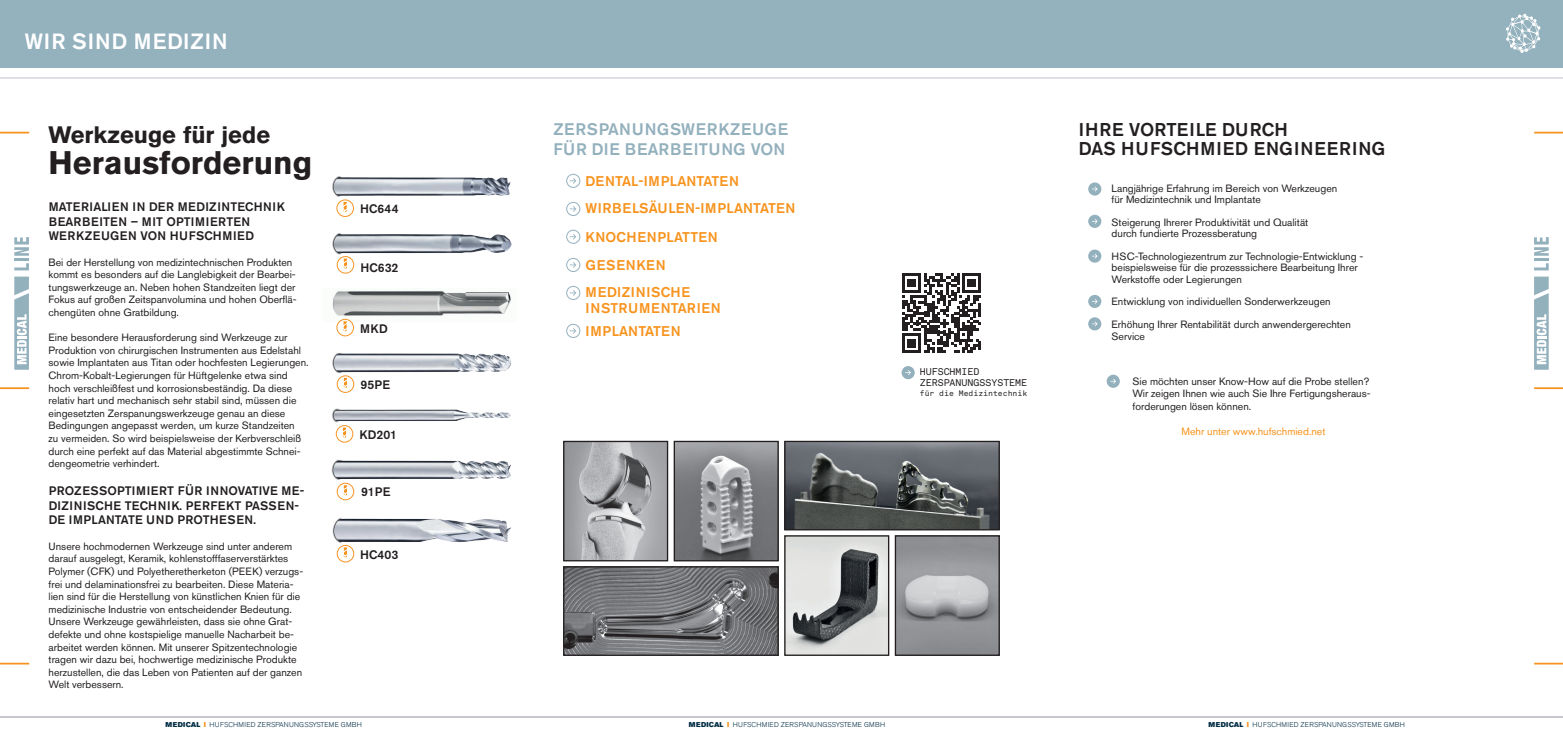
<style>
.page{position:relative;width:1563px;height:737px;background:#fff}
.page>*{position:absolute;margin:0;border:0;box-sizing:border-box;transform-origin:0 0}
.t1{font:700 32.38px "Akzidenz Grotesk Pro";color:#231f20}
.t2{font:700 23.62px "Akzidenz Grotesk Pro";color:#231f20}
.t3{font:500 21.88px "Akzidenz Grotesk Pro";letter-spacing:.05em;color:#fff}
.t4{font:500 18.38px/19.2px "Akzidenz Grotesk Pro";letter-spacing:.05em;color:#231f20}
.t5{font:500 16.62px/19.9px "Akzidenz Grotesk Pro";letter-spacing:.05em;color:#93b0bd}
.t6{font:500 14px/27.8px "Akzidenz Grotesk Pro";letter-spacing:.03em;color:#f7931d}
.t7{font:500 12.25px/14.7px "Akzidenz Grotesk Pro";letter-spacing:.02em;color:#231f20}
.t8{font:500 12.25px/14.7px "Akzidenz Grotesk Pro";letter-spacing:.05em;color:#231f20}
.t9{font:10.5px/12.6px "Akzidenz Grotesk Pro";color:#231f20}
.t10{font:10.5px "Akzidenz Grotesk Pro";color:#f7931d}
.t11{font:9.62px/10.5px "Akkurat Mono";color:#231f20}
.t12{font:7.88px "Akkurat Mono";color:#231f20}
.t13{font:300 7px "Akzidenz Grotesk Pro";letter-spacing:.04em;color:#002c44}
.s1{font-family:"Akzidenz Grotesk Pro Super";font-weight:400}
.s2{font-family:"Akzidenz Grotesk Pro Super";font-weight:400;color:#f7931d}
</style>
<div class="page">
<svg style="left:1534px;top:132px;width:29px;height:1px"></svg>
<hr style="left:1534px;top:387px;width:29px;height:2px;background:#f7931d">
<hr style="left:1534px;top:662px;width:29px;height:2px;background:#f7931d">
<hr style="left:0;top:716px;width:1563px;height:2px;background:#bec0c7">
<hr style="left:0;top:78px;width:1563px;height:1px;background:#bec0c7">
<div style="left:0;top:0;width:1563px;height:67px;background:#94b1be"></div>
<hr style="left:0;top:662px;width:29px;height:2px;background:#f7931d">
<svg style="left:0;top:132px;width:29px;height:1px"></svg>
<hr style="left:0;top:387px;width:29px;height:2px;background:#f7931d">
<img style="left:331px;top:459px;width:180px;height:30px">
<svg style="left:342px;top:485px;width:7px;height:11px"></svg>
<div style="left:337px;top:483px;width:17px;height:17px;border:1px solid #f79324;border-radius:50%"></div>
<img style="left:332px;top:408px;width:179px;height:23px">
<svg style="left:341px;top:427px;width:7px;height:11px"></svg>
<div style="left:336px;top:425px;width:17px;height:17px;border:1px solid #f79324;border-radius:50%"></div>
<img style="left:332px;top:353px;width:180px;height:28px">
<svg style="left:342px;top:378px;width:7px;height:10px"></svg>
<div style="left:337px;top:375px;width:17px;height:18px;border:1px solid #f79324;border-radius:50%"></div>
<img style="left:332px;top:291px;width:179px;height:30px">
<svg style="left:343px;top:321px;width:4px;height:11px"></svg>
<div style="left:336px;top:319px;width:18px;height:17px;border:1px solid #f79324;border-radius:50%"></div>
<img style="left:332px;top:233px;width:180px;height:24px">
<svg style="left:343px;top:258px;width:4px;height:11px"></svg>
<div style="left:337px;top:256px;width:17px;height:17px;border:1px solid #f79324;border-radius:50%"></div>
<img style="left:332px;top:176px;width:179px;height:28px">
<svg style="left:342px;top:202px;width:7px;height:10px"></svg>
<div style="left:336px;top:199px;width:18px;height:18px;border:1px solid #f79324;border-radius:50%"></div>
<img style="left:332px;top:518px;width:179px;height:30px">
<svg style="left:342px;top:547px;width:7px;height:11px"></svg>
<div style="left:337px;top:545px;width:17px;height:17px;border:1px solid #f79324;border-radius:50%"></div>
<div style="left:1088px;top:182px;width:13px;height:14px;background:#93b0bd;border-radius:50%"></div>
<svg style="left:1092px;top:186px;width:5px;height:5px"></svg>
<div style="left:1088px;top:215px;width:13px;height:13px;background:#93b0bd;border-radius:50%"></div>
<svg style="left:1092px;top:219px;width:5px;height:5px"></svg>
<div style="left:1088px;top:249px;width:13px;height:14px;background:#93b0bd;border-radius:50%"></div>
<svg style="left:1092px;top:253px;width:5px;height:6px"></svg>
<div style="left:1088px;top:295px;width:13px;height:13px;background:#93b0bd;border-radius:50%"></div>
<svg style="left:1092px;top:299px;width:5px;height:5px"></svg>
<div style="left:1088px;top:317px;width:13px;height:13px;background:#93b0bd;border-radius:50%"></div>
<svg style="left:1092px;top:321px;width:5px;height:5px"></svg>
<div style="left:1106px;top:375px;width:14px;height:13px;background:#93b0bd;border-radius:50%"></div>
<svg style="left:1110px;top:379px;width:6px;height:5px"></svg>
<svg style="left:14px;top:263px;width:15px;height:7px"></svg>
<hr style="left:14px;top:258px;width:15px;height:3px;background:#93b0bd">
<svg style="left:14px;top:237px;width:15px;height:19px"></svg>
<svg style="left:14px;top:276px;width:15px;height:94px"></svg>
<svg style="left:566px;top:174px;width:14px;height:14px"></svg>
<svg style="left:570px;top:178px;width:6px;height:6px"></svg>
<div style="left:566px;top:202px;width:14px;height:14px;background:#fff;border:1px solid #94b1be;border-radius:50%"></div>
<svg style="left:570px;top:206px;width:6px;height:6px"></svg>
<svg style="left:566px;top:230px;width:14px;height:14px"></svg>
<svg style="left:570px;top:234px;width:6px;height:6px"></svg>
<div style="left:566px;top:258px;width:14px;height:14px;background:#fff;border:1px solid #94b1be;border-radius:50%"></div>
<svg style="left:570px;top:262px;width:6px;height:6px"></svg>
<div style="left:566px;top:286px;width:14px;height:14px;background:#fff;border:1px solid #94b1be;border-radius:50%"></div>
<svg style="left:570px;top:290px;width:6px;height:6px"></svg>
<svg style="left:566px;top:324px;width:14px;height:14px"></svg>
<svg style="left:570px;top:328px;width:6px;height:6px"></svg>
<svg style="left:1506px;top:14px;width:34px;height:39px"></svg>
<img style="left:565px;top:568px;width:212px;height:86px">
<div style="left:563px;top:566px;width:216px;height:90px;border:1px solid #231f20"></div>
<img style="left:786px;top:443px;width:212px;height:85px">
<div style="left:784px;top:441px;width:216px;height:89px;border:1px solid #231f20"></div>
<img style="left:565px;top:443px;width:101px;height:116px">
<div style="left:563px;top:441px;width:105px;height:120px;border:1px solid #231f20"></div>
<img style="left:675px;top:443px;width:102px;height:116px">
<div style="left:673px;top:441px;width:106px;height:120px;border:1px solid #231f20"></div>
<img style="left:786px;top:537px;width:101px;height:117px">
<div style="left:784px;top:535px;width:105px;height:121px;border:1px solid #231f20"></div>
<img style="left:897px;top:537px;width:101px;height:117px">
<div style="left:895px;top:535px;width:105px;height:121px;border:1px solid #231f20"></div>
<svg style="left:902px;top:273px;width:79px;height:79px"></svg>
<div style="left:901px;top:366px;width:13px;height:13px;background:#93b0bd;border-radius:50%"></div>
<svg style="left:905px;top:370px;width:6px;height:5px"></svg>
<svg style="left:1534px;top:263px;width:14px;height:7px"></svg>
<hr style="left:1534px;top:258px;width:14px;height:3px;background:#93b0bd">
<svg style="left:1534px;top:237px;width:14px;height:19px"></svg>
<svg style="left:1534px;top:276px;width:14px;height:94px"></svg>
<h3 class="t3" style="left:25px;top:27px;width:204px">WIR SIND MEDIZIN</h3>
<h2 class="t2" style="left:49px;top:120px;width:223px">Werkzeuge für jede</h2>
<h1 class="t1" style="left:49px;top:142px;width:265px">Herausforderung</h1>
<p class="t8" style="left:49px;top:199px;width:238px">MATERIALIEN IN DER MEDIZINTECHNIK<br>BEARBEITEN – MIT OPTIMIERTEN<br>WERKZEUGEN VON HUFSCHMIED</p>
<p class="t9" style="left:49px;top:255px;width:250px">Bei der Herstellung von medizintechnischen Produkten kommt es besonders auf die Langlebigkeit der Bearbei&shy;tungswerkzeuge an. Neben hohen Standzeiten liegt der Fokus auf großen Zeitspanvolumina und hohen Oberflä&shy;chengüten ohne Gratbildung.</p>
<p class="t9" style="left:49px;top:331px;width:261px">Eine besondere Herausforderung sind Werkzeuge zur Produktion von chirurgischen Instrumenten aus Edelstahl sowie Implantaten aus Titan oder hochfesten Legierungen.<br>Chrom-Kobalt-Legierungen für Hüftgelenke etwa sind hoch verschleißfest und korrosionsbeständig. Da diese relativ hart und mechanisch sehr stabil sind, müssen die eingesetzten Zerspanungswerkzeuge genau an diese Bedingungen angepasst werden, um kurze Standzeiten<br>zu vermeiden. So wird beispielsweise der Kerbverschleiß durch eine perfekt auf das Material abgestimmte Schnei&shy;dengeometrie verhindert.</p>
<p class="t7" style="left:49px;top:483px;width:257px">PROZESSOPTIMIERT FÜR INNOVATIVE ME-<br>DIZINISCHE TECHNIK. PERFEKT PASSEN-<br>DE IMPLANTATE UND PROTHESEN.</p>
<p class="t9" style="left:49px;top:539px;width:256px">Unsere hochmodernen Werkzeuge sind unter anderem darauf ausgelegt, Keramik, kohlenstofffaserverstärktes Polymer (CFK) und Polyetheretherketon (PEEK) verzugs&shy;frei und delaminationsfrei zu bearbeiten. Diese Materia&shy;lien sind für die Herstellung von künstlichen Knien für die medizinische Industrie von entscheidender Bedeutung.<br>Unsere Werkzeuge gewährleisten, dass sie ohne Grat&shy;defekte und ohne kostspielige manuelle Nacharbeit be&shy;arbeitet werden können. Mit unserer Spitzentechnologie tragen wir dazu bei, hochwertige medizinische Produkte herzustellen, die das Leben von Patienten auf der ganzen Welt verbessern.</p>
<p class="t7" style="left:360px;top:201px;width:40px">HC644</p>
<p class="t7" style="left:360px;top:260px;width:40px">HC632</p>
<p class="t7" style="left:360px;top:321px;width:29px">MKD</p>
<p class="t7" style="left:360px;top:377px;width:31px">95PE</p>
<p class="t7" style="left:359px;top:427px;width:39px">KD201</p>
<p class="t7" style="left:361px;top:484px;width:31px">91PE</p>
<p class="t7" style="left:360px;top:547px;width:40px">HC403</p>
<p class="t13" style="left:166px;top:720px;width:198px"><span class="s1">MEDICAL</span> <span class="s2">I</span> HUFSCHMIED ZERSPANUNGSSYSTEME GMBH</p>
<h3 class="t5" style="left:553px;top:119px;width:236px">ZERSPANUNGSWERKZEUGE<br>FÜR DIE BEARBEITUNG VON</h3>
<h3 class="t6" style="left:585px;top:166px;width:211px">DENTAL-IMPLANTATEN<br>WIRBELSÄULEN-IMPLANTATEN<br>KNOCHENPLATTEN<br>GESENKEN<br>MEDIZINISCHE</h3>
<h3 class="t6" style="left:585px;top:296px;width:137px;line-height:22.8px">INSTRUMENTARIEN<br>IMPLANTATEN</h3>
<p class="t11" style="left:920px;top:367px;width:109px">HUFSCHMIED<br>ZERSPANUNGSSYSTEME</p>
<p class="t12" style="left:920px;top:389px;width:109px">für die Medizintechnik</p>
<h3 class="t4" style="left:1078px;top:120px;width:308px">IHRE VORTEILE DURCH<br>DAS HUFSCHMIED ENGINEERING</h3>
<p class="t9" style="left:1111px;top:182px;width:227px;line-height:11.4px">Langjährige Erfahrung im Bereich von Werkzeugen für Medizintechnik und Implantate</p>
<p class="t9" style="left:1111px;top:216px;width:198px;line-height:11.4px">Steigerung Ihrerer Produktivität und Qualität durch fundierte Prozessberatung</p>
<p class="t9" style="left:1111px;top:250px;width:253px;line-height:11.4px">HSC-Technologiezentrum zur Technologie-Entwicklung - beispielsweise für die prozesssichere Bearbeitung Ihrer<br>Werkstoffe oder Legierungen</p>
<p class="t9" style="left:1111px;top:290px;width:241px;line-height:22.8px">Entwicklung von individuellen Sonderwerkzeugen<br>Erhöhung Ihrer Rentabilität durch anwendergerechten</p>
<p class="t9" style="left:1111px;top:329px;width:35px">Service</p>
<p class="t9" style="left:1132px;top:375px;width:240px">Sie möchten unser Know-How auf die Probe stellen?<br>Wir zeigen Ihnen wie auch Sie Ihre Fertigungsheraus&shy;forderungen lösen können.</p>
<p class="t10" style="left:1181px;top:425px;width:145px">Mehr unter www.hufschmied.net</p>
<p class="t13" style="left:689px;top:720px;width:198px"><span class="s1">MEDICAL</span> <span class="s2">I</span> HUFSCHMIED ZERSPANUNGSSYSTEME GMBH</p>
<p class="t13" style="left:1208px;top:720px;width:198px"><span class="s1">MEDICAL</span> <span class="s2">I</span> HUFSCHMIED ZERSPANUNGSSYSTEME GMBH</p>
</div>
